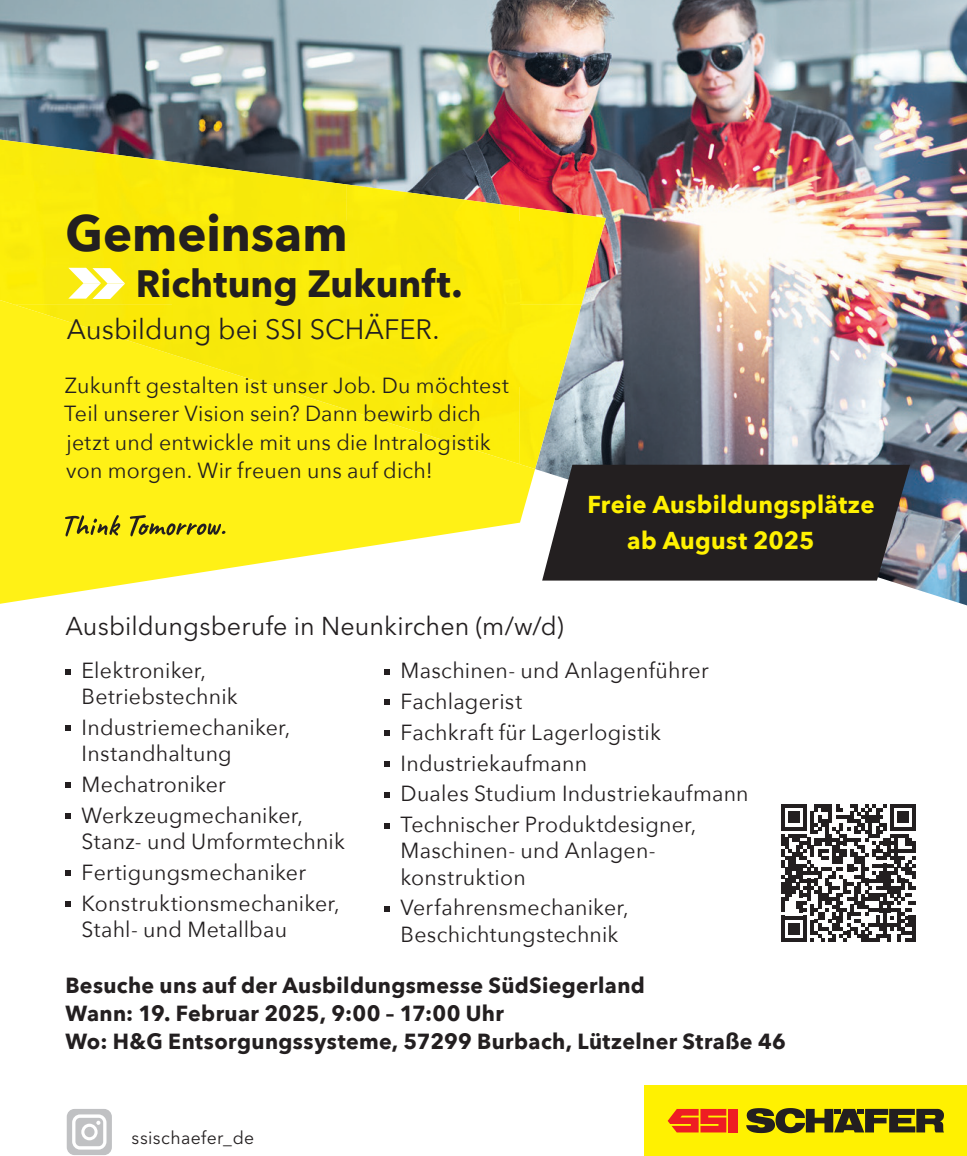
<style>
.page{position:relative;width:967px;height:1156px;background:#fff}
.page>*{position:absolute;margin:0;border:0;box-sizing:border-box;transform-origin:0 0}
.t1{font:700 50px "Avenir Next";color:#231f20}
.t2{font:700 38px "Avenir Next";color:#231f20}
.t3{font:28px "Avenir Next";letter-spacing:-.005em;color:#231f20}
.t4{font:25.75px "Avenir Next W1 G";letter-spacing:.005em;color:#231f20}
.t5{font:700 24.25px/35.2px "Avenir Next";letter-spacing:.015em;color:#fff101}
.t6{font:21.75px/30.8px "Avenir Next";letter-spacing:.01em;color:#231f20}
.t7{font:700 21.75px/28.2px "Avenir Next";letter-spacing:.015em;color:#231f20}
.t8{font:18px "Avenir Next W1 G";letter-spacing:.02em;color:#231f20}
</style>
<div class="page">
<img style="left:0;top:0;width:966px;height:605px">
<div style="left:644px;top:1085px;width:322px;height:70px;background:#fff101"></div>
<svg style="left:667px;top:1109px;width:59px;height:23px"></svg>
<div style="left:728px;top:1108px;width:9px;height:24px;background:#ee1d23"></div>
<svg style="left:746px;top:1108px;width:197px;height:24px"></svg>
<div style="left:67px;top:1108px;width:45px;height:46px;background:#c0c1c3;border-radius:8px"></div>
<svg style="left:72px;top:1114px;width:34px;height:35px"></svg>
<svg style="left:0;top:304px;width:535px;height:299px;fill:#fff116"></svg>
<img style="left:0;top:140px;width:173px;height:164px">
<img style="left:173px;top:162px;width:173px;height:225px">
<div style="left:346px;top:184px;width:173px;height:202px;background:#f9ea09"></div>
<img style="left:519px;top:207px;width:86px;height:97px">
<img style="left:13px;top:304px;width:160px;height:51px">
<img style="left:519px;top:304px;width:62px;height:165px">
<div style="left:274px;top:386px;width:158px;height:50px;background:#fced0e"></div>
<img style="left:432px;top:386px;width:87px;height:78px">
<svg style="left:68px;top:268px;width:57px;height:31px"></svg>
<svg style="left:65px;top:515px;width:55px;height:21px"></svg>
<svg style="left:129px;top:515px;width:96px;height:21px;background:#c2b718"></svg>
<svg style="left:781px;top:804px;width:134px;height:137px"></svg>
<hr style="left:911px;top:915px;width:4px;height:26px;background:#231f20">
<svg style="left:65px;top:669px;width:6px;height:5px"></svg>
<svg style="left:65px;top:725px;width:6px;height:6px"></svg>
<svg style="left:65px;top:782px;width:6px;height:6px"></svg>
<svg style="left:65px;top:813px;width:6px;height:5px"></svg>
<svg style="left:65px;top:870px;width:6px;height:5px"></svg>
<svg style="left:65px;top:901px;width:6px;height:5px"></svg>
<svg style="left:384px;top:669px;width:6px;height:5px"></svg>
<svg style="left:384px;top:699px;width:6px;height:6px"></svg>
<svg style="left:384px;top:730px;width:6px;height:5px"></svg>
<svg style="left:384px;top:761px;width:6px;height:5px"></svg>
<svg style="left:384px;top:792px;width:6px;height:5px"></svg>
<svg style="left:384px;top:823px;width:6px;height:5px"></svg>
<svg style="left:384px;top:906px;width:6px;height:5px"></svg>
<svg style="left:542px;top:464px;width:367px;height:116px;background:#2f2c2d"></svg>
<p class="t1" style="left:65px;top:190px;width:283px">Gemeinsam</p>
<p class="t2" style="left:136px;top:250px;width:328px">Richtung Zukunft.</p>
<p class="t3" style="left:67px;top:305px;width:374px">Ausbildung bei SSI SCHÄFER.</p>
<p class="t6" style="left:64px;top:370px;width:446px;line-height:28.2px">Zukunft gestalten ist unser Job. Du möchtest Teil unserer Vision sein? Dann bewirb dich jetzt und entwickle mit uns die Intralogistik von morgen. Wir freuen uns auf dich!</p>
<p class="t5" style="left:627px;top:486px;width:249px;text-indent:-40px">Freie Ausbildungsplätze ab August 2025</p>
<p class="t4" style="left:65px;top:611px;width:500px">Ausbildungsberufe in Neunkirchen (m/w/d)</p>
<p class="t6" style="left:81px;top:656px;width:158px;line-height:26.2px">Elektroniker,<br>Betriebstechnik</p>
<p class="t6" style="left:81px;top:713px;width:210px;line-height:26.2px">Industriemechaniker,<br>Instandhaltung</p>
<p class="t6" style="left:81px;top:768px;width:223px">Mechatroniker<br>Werkzeugmechaniker,</p>
<p class="t6" style="left:81px;top:825px;width:265px">Stanz- und Umformtechnik<br>Fertigungsmechaniker<br>Konstruktionsmechaniker,</p>
<p class="t6" style="left:81px;top:912px;width:207px">Stahl- und Metallbau</p>
<p class="t6" style="left:400px;top:654px;width:349px">Maschinen- und Anlagenführer<br>Fachlagerist<br>Fachkraft für Lagerlogistik<br>Industriekaufmann<br>Duales Studium Industriekaufmann<br>Technischer Produktdesigner,</p>
<p class="t6" style="left:400px;top:836px;width:257px;line-height:26.2px">Maschinen- und Anlagen&shy;konstruktion</p>
<p class="t6" style="left:400px;top:893px;width:229px;line-height:26.2px">Verfahrensmechaniker,<br>Beschichtungstechnik</p>
<p class="t7" style="left:65px;top:970px;width:721px">Besuche uns auf der Ausbildungsmesse SüdSiegerland<br>Wann: 19. Februar 2025, 9:00 – 17:00 Uhr<br>Wo: H&amp;G Entsorgungssysteme, 57299 Burbach, Lützelner Straße 46</p>
<p class="t8" style="left:132px;top:1126px;width:124px">ssischaefer_de</p>
</div>
